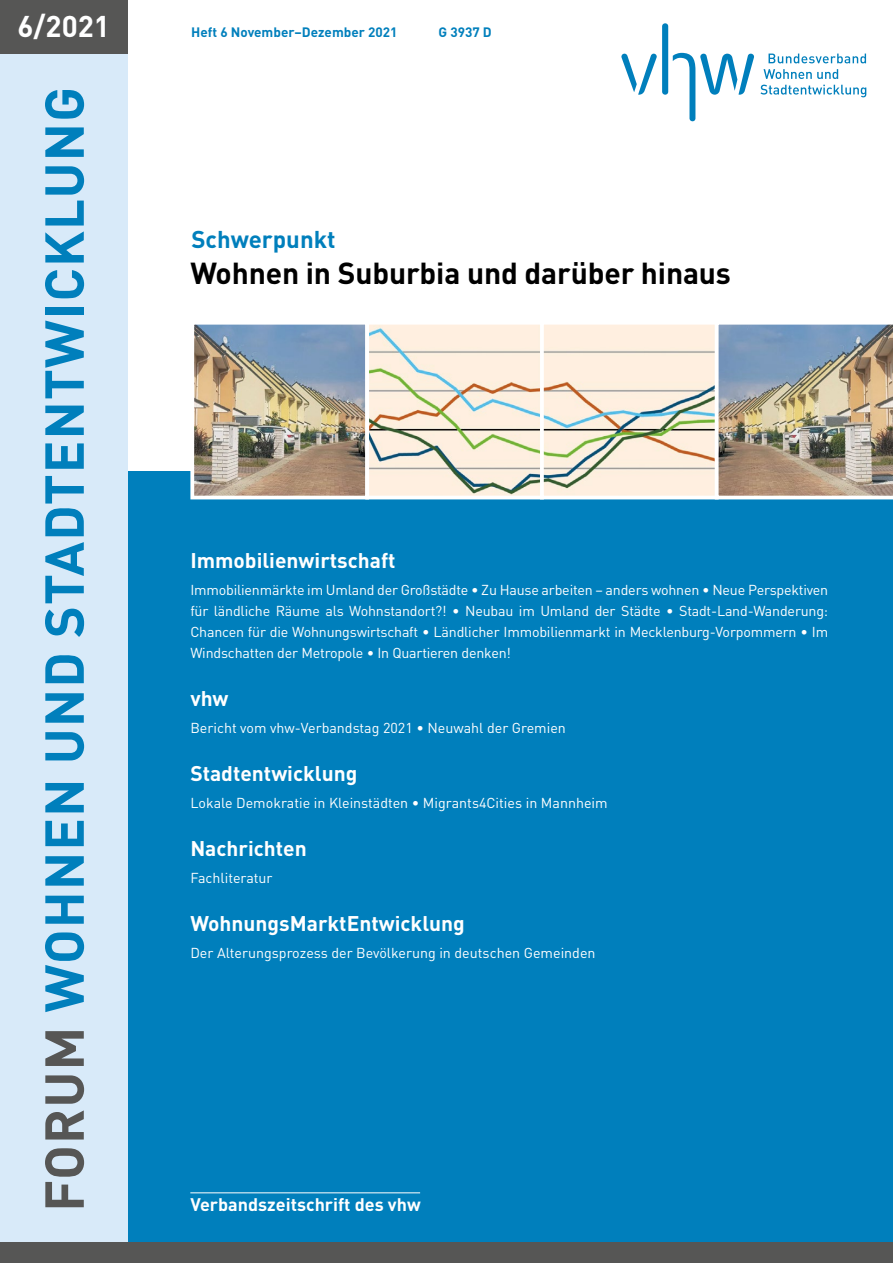
<style>
.page{position:relative;width:893px;height:1263px;background:#fff}
.page>*{position:absolute;margin:0;border:0;box-sizing:border-box;transform-origin:0 0}
.t1{font:700 54px "DIN Pro";letter-spacing:.02em;color:#007fbc}
.t2{font:700 30px "DIN Pro";letter-spacing:-.005em;color:#000}
.t3{font:700 29.7px "DIN Pro";color:#fff}
.t4{font:700 24px "DIN Pro";color:#007fbc}
.t5{font:700 21px "DIN Pro";color:#fff}
.t6{font:700 18px "DIN Pro";color:#fff}
.t7{font:14.25px/21px "DIN Pro";color:#fff;text-align:justify}
.t8{font:700 13.5px "DIN Pro";color:#007fbc}
.s1{color:#565655}
</style>
<div class="page">
<div style="left:123px;top:471px;width:770px;height:772px;background:#007fbc"></div>
<div style="left:0;top:0;width:128px;height:1263px;background:#d8eaf9"></div>
<div style="left:0;top:0;width:128px;height:53px;background:#565655"></div>
<svg style="left:760px;top:85px;width:106px;height:12px"></svg>
<svg style="left:763px;top:69px;width:75px;height:10px"></svg>
<svg style="left:768px;top:54px;width:98px;height:9px"></svg>
<svg style="left:621px;top:23px;width:133px;height:98px"></svg>
<hr style="left:190px;top:1192px;width:230px;height:1px;background:#fff">
<div style="left:0;top:1243px;width:893px;height:20px;background:#565655"></div>
<img style="left:195px;top:326px;width:169px;height:168px">
<div style="left:190px;top:321px;width:179px;height:178px;border:4px solid #fff"></div>
<svg style="left:370px;top:326px;width:169px;height:168px;background:#e8dfce"></svg>
<div style="left:365px;top:321px;width:179px;height:178px;border:4px solid #fff"></div>
<svg style="left:545px;top:326px;width:169px;height:168px;background:#e9e0cf"></svg>
<div style="left:540px;top:321px;width:179px;height:178px;border:4px solid #fff"></div>
<img style="left:715px;top:321px;width:178px;height:178px">
<h3 class="t3" style="left:18px;top:6px;width:94px">6/2021</h3>
<h1 class="t1" style="left:28px;top:1212px;width:1126px;rotate:-90deg"><span class="s1">FORUM</span> WOHNEN UND STADTENTWICKLUNG</h1>
<p class="t8" style="left:191px;top:23px;width:208px">Heft 6 November–Dezember 2021</p>
<p class="t8" style="left:439px;top:23px;width:55px">G 3937 D</p>
<h3 class="t4" style="left:191px;top:223px;width:146px">Schwerpunkt</h3>
<h2 class="t2" style="left:190px;top:252px;width:542px">Wohnen in Suburbia und darüber hinaus</h2>
<h3 class="t5" style="left:190px;top:546px;width:207px">Immobilienwirtschaft</h3>
<p class="t7" style="left:190px;top:579px;width:639px">Immobilienmärkte im Umland der Großstädte • Zu Hause arbeiten – anders wohnen • Neue Perspektiven für ländliche Räume als Wohnstandort?! • Neubau im Umland der Städte • Stadt-Land-Wanderung:<br>Chancen für die Wohnungswirtschaft • Ländlicher Immobilienmarkt in Mecklenburg-Vorpommern • Im Windschatten der Metropole • In Quartieren denken!</p>
<h3 class="t5" style="left:190px;top:684px;width:40px">vhw</h3>
<p class="t7" style="left:190px;top:717px;width:377px">Bericht vom vhw-Verbandstag 2021 • Neuwahl der Gremien</p>
<h3 class="t5" style="left:190px;top:759px;width:169px">Stadtentwicklung</h3>
<p class="t7" style="left:190px;top:792px;width:419px">Lokale Demokratie in Kleinstädten • Migrants4Cities in Mannheim</p>
<h3 class="t5" style="left:190px;top:834px;width:118px">Nachrichten</h3>
<p class="t7" style="left:190px;top:867px;width:84px">Fachliteratur</p>
<h3 class="t5" style="left:190px;top:909px;width:276px">WohnungsMarktEntwicklung</h3>
<p class="t7" style="left:190px;top:942px;width:407px">Der Alterungsprozess der Bevölkerung in deutschen Gemeinden</p>
<p class="t6" style="left:190px;top:1192px;width:232px">Verbandszeitschrift des vhw</p>
</div>
